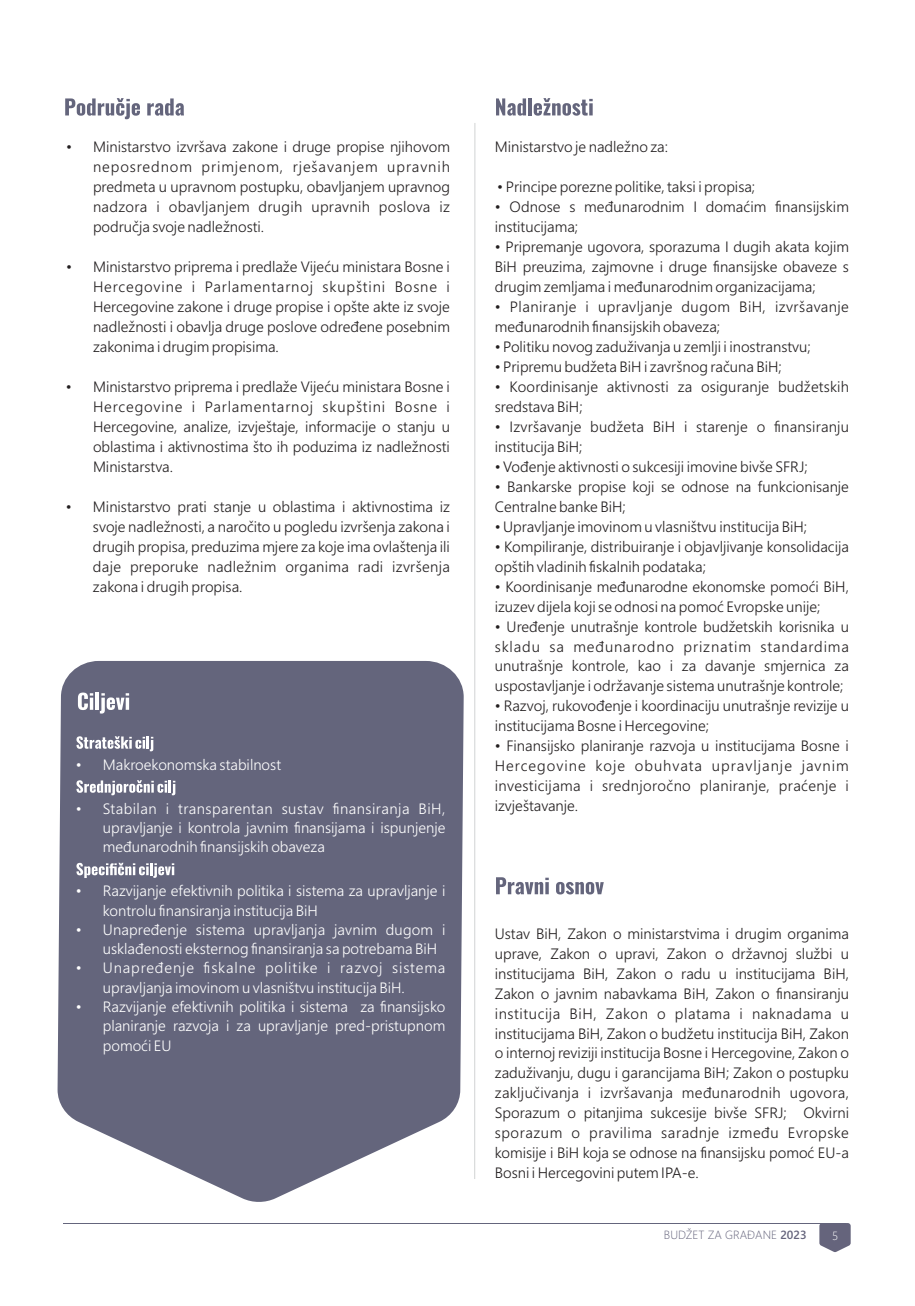
<style>
.page{position:relative;width:915px;height:1306px;background:#fff}
.page>*{position:absolute;margin:0;border:0;box-sizing:border-box;transform-origin:0 0}
.t1{font:300 15px/20px "Segoe UI";color:#231f20;text-align:justify}
.t2{font:300 15px/19.4px "Segoe UI";color:#fff}
.t3{font:300 15px/20px "Segoe UI";letter-spacing:.03em;color:#231f20}
.t4{font:300 11.85px "Segoe UI";color:#65647c}
.t5{font:300 11.85px "Segoe UI";color:#fff}
.s1{font-weight:600}
</style>
<div class="page">
<svg style="left:58px;top:661px;width:405px;height:541px;background:#717287"></svg>
<svg style="left:65px;top:98px;width:75px;height:21px"></svg>
<svg style="left:147px;top:98px;width:37px;height:18px"></svg>
<hr style="left:474px;top:123px;width:1px;height:1055px;background:#d1d3d4">
<svg style="left:496px;top:98px;width:30px;height:18px"></svg>
<hr style="left:528px;top:98px;width:3px;height:17px;background:#64657c">
<svg style="left:533px;top:98px;width:59px;height:18px"></svg>
<svg style="left:76px;top:736px;width:77px;height:15px"></svg>
<svg style="left:76px;top:780px;width:99px;height:15px"></svg>
<svg style="left:76px;top:862px;width:98px;height:16px"></svg>
<hr style="left:63px;top:1222px;width:782px;height:1px;background:#64657c">
<svg style="left:819px;top:1222px;width:31px;height:30px"></svg>
<svg style="left:78px;top:692px;width:15px;height:18px"></svg>
<hr style="left:95px;top:692px;width:4px;height:17px;background:#fff">
<svg style="left:100px;top:693px;width:29px;height:20px"></svg>
<svg style="left:496px;top:877px;width:52px;height:17px"></svg>
<svg style="left:556px;top:882px;width:47px;height:12px"></svg>
<p class="t1" style="left:93px;top:139px;width:358px;text-indent:-27px">• Ministarstvo izvršava zakone i druge propise njihovom neposrednom primjenom, rješavanjem upravnih predmeta u upravnom postupku, obavljanjem upravnog nadzora i obavljanjem drugih upravnih poslova iz područja svoje nadležnosti.</p>
<p class="t1" style="left:93px;top:258px;width:358px;text-indent:-27px">• Ministarstvo priprema i predlaže Vijeću ministara Bosne i Hercegovine i Parlamentarnoj skupštini Bosne i Hercegovine zakone i druge propise i opšte akte iz svoje nadležnosti i obavlja druge poslove određene posebnim zakonima i drugim propisima.</p>
<p class="t1" style="left:93px;top:378px;width:358px;text-indent:-27px">• Ministarstvo priprema i predlaže Vijeću ministara Bosne i Hercegovine i Parlamentarnoj skupštini Bosne i Hercegovine, analize, izvještaje, informacije o stanju u oblastima i aktivnostima što ih poduzima iz nadležnosti Ministarstva.</p>
<p class="t1" style="left:93px;top:498px;width:358px;text-indent:-27px">• Ministarstvo prati stanje u oblastima i aktivnostima iz svoje nadležnosti, a naročito u pogledu izvršenja zakona i drugih propisa, preduzima mjere za koje ima ovlaštenja ili daje preporuke nadležnim organima radi izvršenja zakona i drugih propisa.</p>
<p class="t2" style="left:76px;top:756px;width:207px">• Makroekonomska stabilnost</p>
<p class="t2" style="left:103px;top:800px;width:344px;text-align:justify;text-indent:-27px">• Stabilan i transparentan sustav finansiranja BiH, upravljanje i kontrola javnim finansijama i ispunjenje međunarodnih finansijskih obaveza</p>
<p class="t2" style="left:103px;top:882px;width:344px;text-indent:-27px">• Razvijanje efektivnih politika i sistema za upravljanje i kontrolu finansiranja institucija BiH</p>
<p class="t2" style="left:103px;top:921px;width:344px;text-indent:-27px">• Unapređenje sistema upravljanja javnim dugom i usklađenosti eksternog finansiranja sa potrebama BiH</p>
<p class="t2" style="left:103px;top:959px;width:344px;text-indent:-27px">• Unapređenje fiskalne politike i razvoj sistema upravljanja imovinom u vlasništvu institucija BiH.</p>
<p class="t2" style="left:103px;top:998px;width:344px;text-align:justify;text-indent:-27px">• Razvijanje efektivnih politika i sistema za finansijsko planiranje razvoja i za upravljanje pred-pristupnom pomoći EU</p>
<p class="t1" style="left:494px;top:139px;width:175px">Ministarstvo je nadležno za:</p>
<p class="t1" style="left:497px;top:178px;width:259px">• Principe porezne politike, taksi i propisa;</p>
<p class="t1" style="left:494px;top:198px;width:355px">• Odnose s međunarodnim I domaćim finansijskim institucijama;</p>
<p class="t1" style="left:494px;top:238px;width:355px">• Pripremanje ugovora, sporazuma I dugih akata kojim BiH preuzima, zajmovne i druge finansijske obaveze s drugim zemljama i međunarodnim organizacijama;</p>
<p class="t3" style="left:494px;top:298px;width:355px">• Planiranje i upravljanje dugom BiH, izvršavanje međunarodnih finansijskih obaveza;</p>
<p class="t1" style="left:494px;top:338px;width:317px">• Politiku novog zaduživanja u zemlji i inostranstvu;</p>
<p class="t1" style="left:494px;top:358px;width:288px">• Pripremu budžeta BiH i završnog računa BiH;</p>
<p class="t1" style="left:494px;top:378px;width:355px">• Koordinisanje aktivnosti za osiguranje budžetskih sredstava BiH;</p>
<p class="t1" style="left:494px;top:418px;width:355px">• Izvršavanje budžeta BiH i starenje o finansiranju institucija BiH;</p>
<p class="t1" style="left:494px;top:458px;width:314px">• Vođenje aktivnosti o sukcesiji imovine bivše SFRJ;</p>
<p class="t1" style="left:494px;top:478px;width:355px">• Bankarske propise koji se odnose na funkcionisanje<br>Centralne banke BiH;</p>
<p class="t1" style="left:494px;top:518px;width:314px">• Upravljanje imovinom u vlasništvu institucija BiH;</p>
<p class="t1" style="left:494px;top:538px;width:355px">• Kompiliranje, distribuiranje i objavljivanje konsolidacija opštih vladinih fiskalnih podataka;</p>
<p class="t1" style="left:494px;top:577px;width:355px">• Koordinisanje međunarodne ekonomske pomoći BiH, izuzev dijela koji se odnosi na pomoć Evropske unije;</p>
<p class="t1" style="left:494px;top:617px;width:355px">• Uređenje unutrašnje kontrole budžetskih korisnika u skladu sa međunarodno priznatim standardima unutrašnje kontrole, kao i za davanje smjernica za uspostavljanje i održavanje sistema unutrašnje kontrole;</p>
<p class="t1" style="left:494px;top:697px;width:355px">• Razvoj, rukovođenje i koordinaciju unutrašnje revizije u institucijama Bosne i Hercegovine;</p>
<p class="t1" style="left:494px;top:737px;width:355px">• Finansijsko planiranje razvoja u institucijama Bosne i Hercegovine koje obuhvata upravljanje javnim investicijama i srednjoročno planiranje, praćenje i izvještavanje.</p>
<p class="t1" style="left:494px;top:924px;width:355px">Ustav BiH, Zakon o ministarstvima i drugim organima uprave, Zakon o upravi, Zakon o državnoj službi u institucijama BiH, Zakon o radu u institucijama BiH, Zakon o javnim nabavkama BiH, Zakon o finansiranju institucija BiH, Zakon o platama i naknadama u institucijama BiH, Zakon o budžetu institucija BiH, Zakon o internoj reviziji institucija Bosne i Hercegovine, Zakon o zaduživanju, dugu i garancijama BiH; Zakon o postupku zaključivanja i izvršavanja međunarodnih ugovora, Sporazum o pitanjima sukcesije bivše SFRJ; Okvirni sporazum o pravilima saradnje između Evropske komisije i BiH koja se odnose na finansijsku pomoć EU-a Bosni i Hercegovini putem IPA-e.</p>
<p class="t4" style="left:663px;top:1230px;width:144px">BUDŽET ZA GRAĐANE <span class="s1">2023</span></p>
<p class="t5" style="left:831px;top:1231px;width:8px">5</p>
</div>
